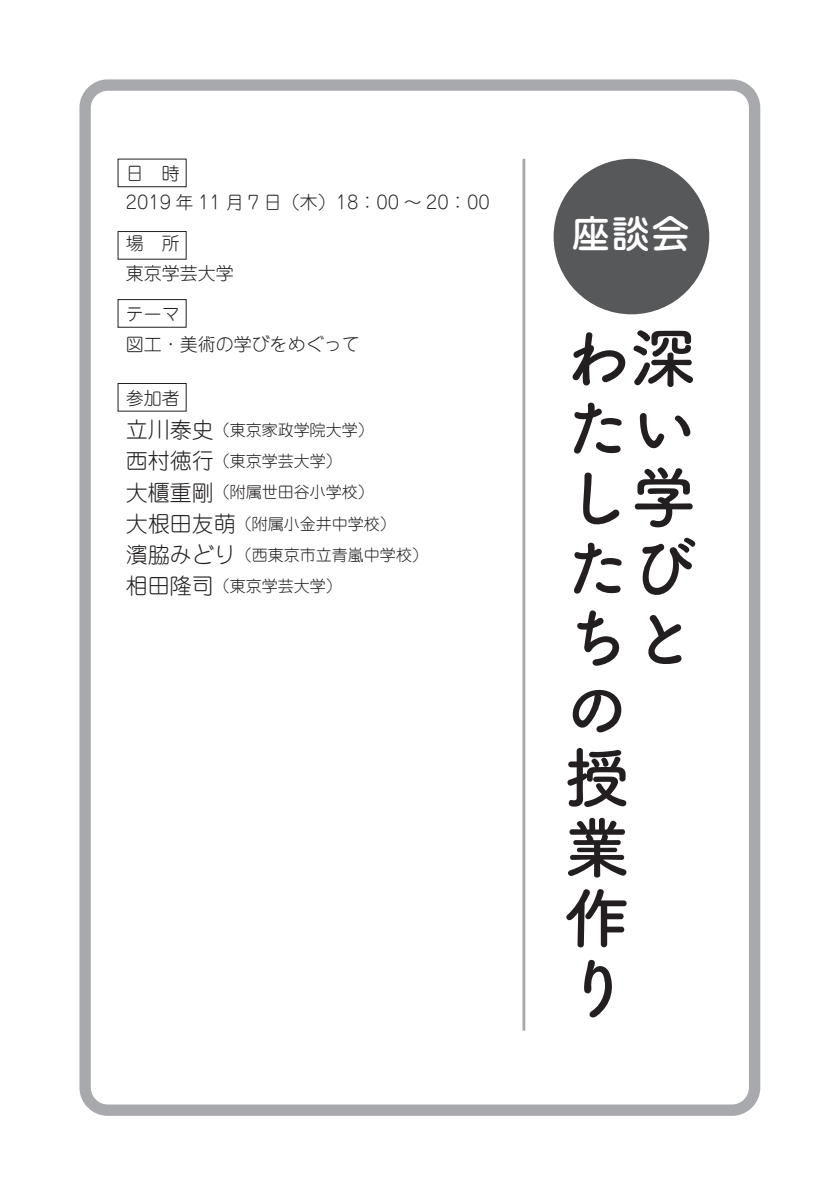
<style>
.page{position:relative;width:840px;height:1191px;background:#fff}
.page>*{position:absolute;margin:0;border:0;box-sizing:border-box;transform-origin:0 0}
.t1{font:700 66.6px/70px "Tsuku A Rd Gothic";color:#231f20}
.t2{font:500 38px "Jun 34 Pro";color:#fff}
.t3{font:300 22px "Jun 101 Pro";color:#231f20}
.t4{font:300 18px/29.8px "Jun 101 Pro";color:#231f20}
.t5{font:300 16px "Jun 101 Pro";color:#231f20}
</style>
<div class="page">
<div style="left:118px;top:159px;width:68px;height:28px;border:1px solid #231f20"></div>
<div style="left:118px;top:231px;width:68px;height:28px;border:1px solid #231f20"></div>
<div style="left:118px;top:299px;width:68px;height:28px;border:1px solid #231f20"></div>
<div style="left:118px;top:383px;width:68px;height:28px;border:1px solid #231f20"></div>
<div style="left:79px;top:79px;width:680px;height:1036px;border:11px solid #a8a9ad;border-radius:23px"></div>
<hr style="left:522px;top:159px;width:3px;height:871px;background:#a8a9ad">
<div style="left:553px;top:159px;width:155px;height:155px;background:#57585a;border-radius:50%"></div>
<p class="t4" style="left:126px;top:156px;width:365px">日　時<br>2019年 11 月 7 日（木(18：00〜 20：00</p>
<p class="t4" style="left:126px;top:227px;width:109px">場　所<br>東京学芸大学</p>
<p class="t4" style="left:126px;top:297px;width:235px">テーマ<br>図工・美術の学びをめぐって</p>
<p class="t4" style="left:126px;top:381px;width:55px">参加者</p>
<p class="t5" style="left:214px;top:417px;width:161px">（東京家政学院大学(</p>
<h3 class="t3" style="left:126px;top:412px;width:89px">立川泰史</h3>
<h3 class="t3" style="left:126px;top:443px;width:89px">西村徳行</h3>
<h3 class="t3" style="left:126px;top:475px;width:89px">大櫃重剛</h3>
<p class="t5" style="left:214px;top:448px;width:129px">（東京学芸大学(</p>
<p class="t5" style="left:214px;top:479px;width:161px">（附属世田谷小学校(</p>
<h3 class="t3" style="left:126px;top:506px;width:111px">大根田友萌</h3>
<p class="t5" style="left:236px;top:511px;width:161px">（附属小金井中学校(</p>
<h3 class="t3" style="left:126px;top:537px;width:111px">濱脇みどり</h3>
<p class="t5" style="left:214px;top:573px;width:129px">（東京学芸大学(</p>
<p class="t5" style="left:236px;top:542px;width:193px">（西東京市立青嵐中学校(</p>
<h3 class="t3" style="left:126px;top:568px;width:89px">相田隆司</h3>
<h2 class="t2" style="left:571px;top:204px;width:119px">座談会</h2>
<h1 class="t1" style="left:563px;top:318px;width:134px">わ深たいし学たびちとの授業作<br>り</h1>
</div>
